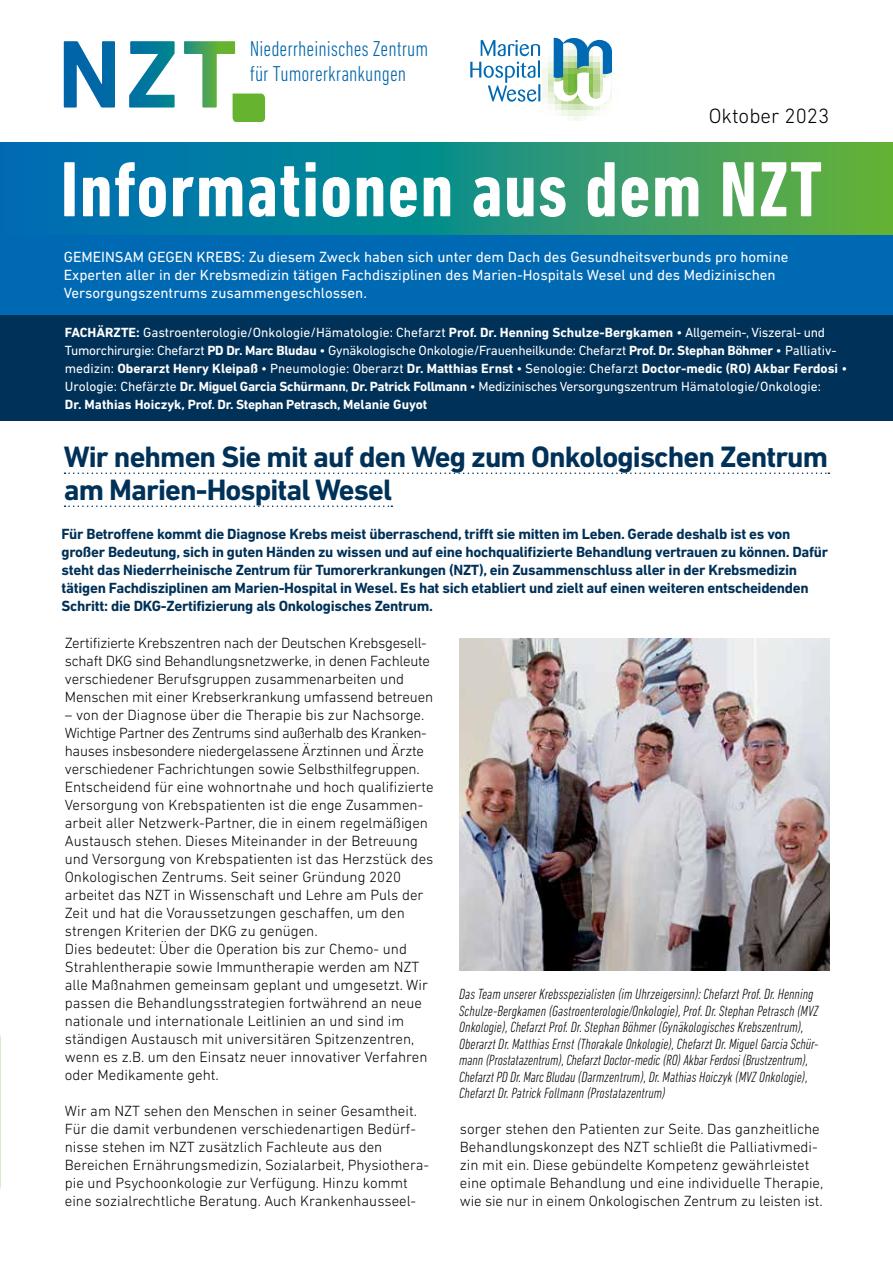
<style>
.page{position:relative;width:893px;height:1263px;background:#fff}
.page>*{position:absolute;margin:0;border:0;box-sizing:border-box;transform-origin:0 0}
.t1{font:700 condensed 79.5px "DIN Next LT Pro";letter-spacing:.015em;color:#fff}
.t2{font:700 30px/33px "DIN Next LT Pro";letter-spacing:-.03em;color:#003158}
.t3{font:300 condensed 21.9px/24.9px "DIN Next LT Pro";color:#0065a9}
.t4{font:300 21px "DIN Next LT Pro";color:#000}
.t5{font:300 15px/18px "DIN Next LT Pro";color:#000}
.t6{font:italic 300 condensed 15px/16.5px "DIN Next LT Pro";color:#000}
.t7{font:700 15px/18px "DIN Next LT Pro";letter-spacing:-.02em;color:#003158}
.t8{font:15px/18px "DIN Next LT Pro";color:#fff}
.t9{font:300 15px/18px "DIN Next LT Pro";letter-spacing:-.02em;color:#000}
.t10{font:13.5px/18px "DIN Next LT Pro";letter-spacing:-.02em;color:#fff}
.s1{font-weight:700}
</style>
<div class="page">
<div style="left:0;top:234px;width:893px;height:83px;background:#0069b4"></div>
<svg style="left:64px;top:41px;width:201px;height:81px"></svg>
<svg style="left:0;top:143px;width:893px;height:91px;background:#208e81"></svg>
<div style="left:0;top:316px;width:893px;height:105px;background:#003158"></div>
<svg style="left:65px;top:472px;width:764px;height:2px"></svg>
<svg style="left:65px;top:505px;width:327px;height:2px"></svg>
<svg style="left:548px;top:80px;width:6px;height:6px"></svg>
<svg style="left:548px;top:74px;width:6px;height:6px"></svg>
<svg style="left:548px;top:68px;width:6px;height:6px"></svg>
<svg style="left:548px;top:62px;width:6px;height:6px"></svg>
<div style="left:548px;top:86px;width:7px;height:6px;background:#ddebcb"></div>
<div style="left:548px;top:92px;width:7px;height:6px;background:#e9f2de"></div>
<div style="left:548px;top:104px;width:7px;height:6px;background:#f9fbf6"></div>
<div style="left:548px;top:98px;width:7px;height:6px;background:#eff6e7"></div>
<svg style="left:470px;top:40px;width:78px;height:62px"></svg>
<svg style="left:554px;top:38px;width:58px;height:83px"></svg>
<img style="left:459px;top:638px;width:371px;height:333px">
<h3 class="t3" style="left:250px;top:36px;width:180px">Niederrheinisches Zentrum für Tumorerkrankungen</h3>
<h3 class="t4" style="left:709px;top:104px;width:122px">Oktober 2023</h3>
<h1 class="t1" style="left:61px;top:144px;width:763px">Informationen aus dem NZT</h1>
<p class="t8" style="left:64px;top:248px;width:726px">GEMEINSAM GEGEN KREBS: Zu diesem Zweck haben sich unter dem Dach des Gesundheitsverbunds pro homine<br>Experten aller in der Krebsmedizin tätigen Fachdisziplinen des Marien-Hospitals Wesel und des Medizinischen<br>Versorgungszentrums zusammengeschlossen.</p>
<p class="t10" style="left:65px;top:324px;width:784px"><span class="s1">FACHÄRZTE:</span> Gastroenterologie/Onkologie/Hämatologie: Chefarzt <span class="s1">Prof. Dr. Henning Schulze-Bergkamen</span> • Allgemein-, Viszeral- und Tumorchirurgie: Chefarzt <span class="s1">PD Dr. Marc Bludau</span> • Gynäkologische Onkologie/Frauenheilkunde: Chefarzt <span class="s1">Prof. Dr. Stephan Böhmer</span> • Palliativ&shy;medizin: <span class="s1">Oberarzt Henry Kleipaß</span> • Pneumologie: Oberarzt <span class="s1">Dr. Matthias Ernst</span> • Senologie: Chefarzt <span class="s1">Doctor-medic (RO) Akbar Ferdosi</span> • Urologie: Chefärzte <span class="s1">Dr. Miguel Garcia Schürmann</span>, <span class="s1">Dr. Patrick Follmann</span> • Medizinisches Versorgungszentrum Hämatologie/Onkologie:<br><span class="s1">Dr. Mathias Hoiczyk, Prof. Dr. Stephan Petrasch, Melanie Guyot</span></p>
<h2 class="t2" style="left:64px;top:440px;width:766px">Wir nehmen Sie mit auf den Weg zum Onkologischen Zentrum am Marien-Hospital Wesel</h2>
<p class="t7" style="left:62px;top:525px;width:768px">Für Betroffene kommt die Diagnose Krebs meist überraschend, trifft sie mitten im Leben. Gerade deshalb ist es von großer Bedeutung, sich in guten Händen zu wissen und auf eine hochqualifizierte Behandlung vertrauen zu können. Dafür steht das Niederrheinische Zentrum für Tumorerkrankungen (NZT), ein Zusammenschluss aller in der Krebsmedizin tätigen Fachdisziplinen am Marien-Hospital in Wesel. Es hat sich etabliert und zielt auf einen weiteren entscheidenden Schritt: die DKG-Zertifizierung als Onkologisches Zentrum.</p>
<p class="t9" style="left:65px;top:633px;width:370px">Zertifizierte Krebszentren nach der Deutschen Krebsgesell&shy;schaft DKG sind Behandlungsnetzwerke, in denen Fachleute verschiedener Berufsgruppen zusammenarbeiten und Menschen mit einer Krebserkrankung umfassend betreuen</p>
<p class="t5" style="left:65px;top:705px;width:370px">– von der Diagnose über die Therapie bis zur Nachsorge.<br>Wichtige Partner des Zentrums sind außerhalb des Kranken&shy;hauses insbesondere niedergelassene Ärztinnen und Ärzte verschiedener Fachrichtungen sowie Selbsthilfegruppen.<br>Entscheidend für eine wohnortnahe und hoch qualifizierte Versorgung von Krebspatienten ist die enge Zusammen&shy;arbeit aller Netzwerk-Partner, die in einem regelmäßigen Austausch stehen. Dieses Miteinander in der Betreuung und Versorgung von Krebspatienten ist das Herzstück des Onkologischen Zentrums. Seit seiner Gründung 2020 arbeitet das NZT in Wissenschaft und Lehre am Puls der Zeit und hat die Voraussetzungen geschaffen, um den strengen Kriterien der DKG zu genügen.<br>Dies bedeutet: Über die Operation bis zur Chemo- und Strahlentherapie sowie Immuntherapie werden am NZT alle Maßnahmen gemeinsam geplant und umgesetzt. Wir passen die Behandlungsstrategien fortwährend an neue nationale und internationale Leitlinien an und sind im ständigen Austausch mit universitären Spitzenzentren, wenn es z.B. um den Einsatz neuer innovativer Verfahren oder Medikamente geht.</p>
<p class="t5" style="left:65px;top:1101px;width:366px">Wir am NZT sehen den Menschen in seiner Gesamtheit.<br>Für die damit verbundenen verschiedenartigen Bedürf&shy;nisse stehen im NZT zusätzlich Fachleute aus den Bereichen Ernährungsmedizin, Sozialarbeit, Physiothera&shy;pie und Psychoonkologie zur Verfügung. Hinzu kommt eine sozialrechtliche Beratung. Auch Krankenhausseel-</p>
<p class="t6" style="left:459px;top:986px;width:361px">Das Team unserer Krebsspezialisten (im Uhrzeigersinn): Chefarzt Prof. Dr. Henning Schulze-Bergkamen (Gastroenterologie/Onkologie), Prof. Dr. Stephan Petrasch (MVZ Onkologie), Chefarzt Prof. Dr. Stephan Böhmer (Gynäkologisches Krebszentrum), Oberarzt Dr. Matthias Ernst (Thorakale Onkologie), Chefarzt Dr. Miguel Garcia Schür&shy;mann (Prostatazentrum), Chefarzt Doctor-medic (RO) Akbar Ferdosi (Brustzentrum), Chefarzt PD Dr. Marc Bludau (Darmzentrum), Dr. Mathias Hoiczyk (MVZ Onkologie), Chefarzt Dr. Patrick Follmann (Prostatazentrum)</p>
<p class="t5" style="left:460px;top:1119px;width:365px">sorger stehen den Patienten zur Seite. Das ganzheitliche Behandlungskonzept des NZT schließt die Palliativmedi&shy;zin mit ein. Diese gebündelte Kompetenz gewährleistet eine optimale Behandlung und eine individuelle Therapie, wie sie nur in einem Onkologischen Zentrum zu leisten ist.</p>
</div>
